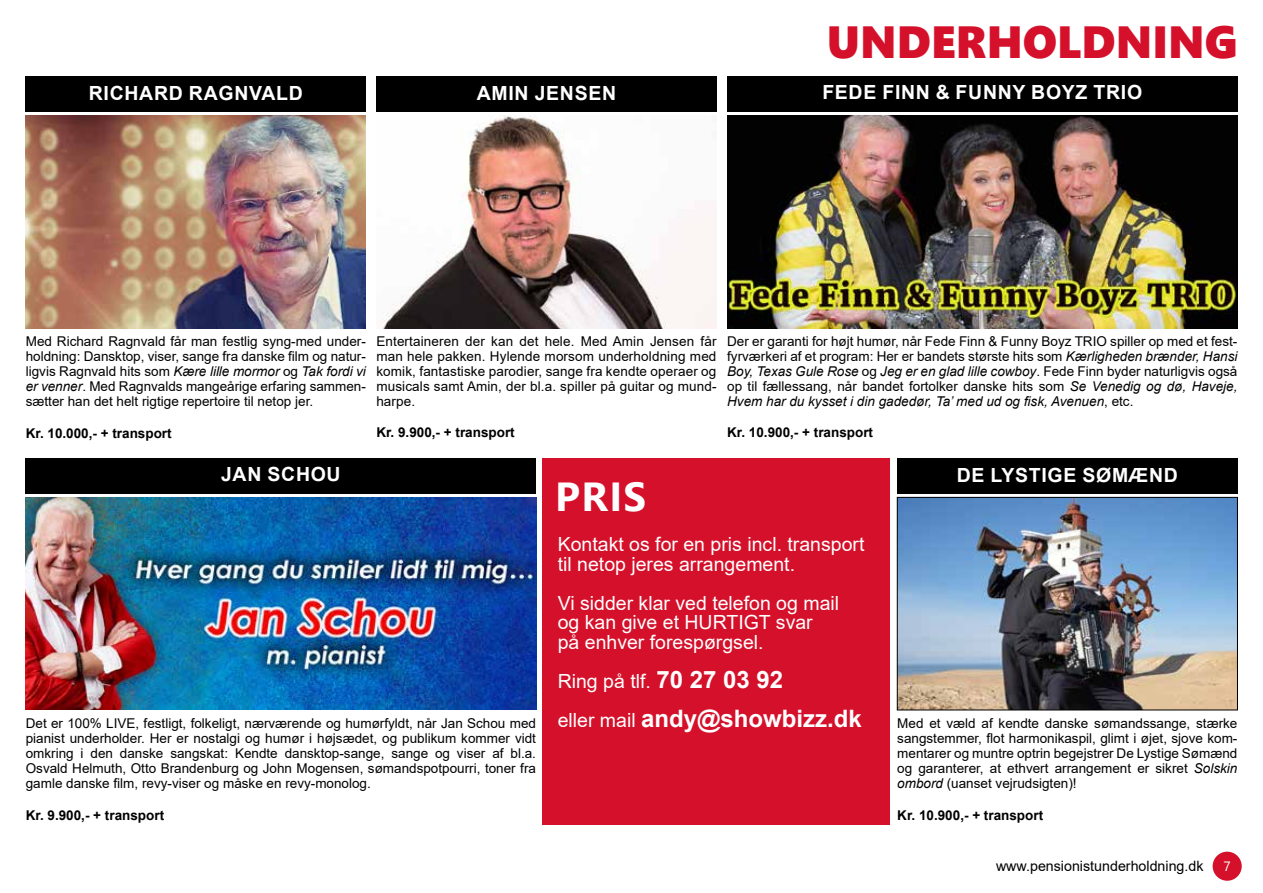
<style>
.page{position:relative;width:1263px;height:893px;background:#fff}
.page>*{position:absolute;margin:0;border:0;box-sizing:border-box;transform-origin:0 0}
.t1{font:45px "Segoe UI Black";color:#d5102a}
.t2{font:700 40.5px "Segoe UI";color:#fff}
.t3{font:700 24px "Arial";color:#fff}
.t4{font:19.5px/19.5px "Arial";color:#fff}
.t5{font:700 19.5px "Arial";letter-spacing:.035em;color:#fff}
.t6{font:14.25px "Arial";color:#000}
.t7{font:13.5px/15px "Arial";color:#000;text-align:justify}
.t8{font:700 13.5px "Arial";color:#000}
.t9{font:13.5px "Segoe UI";color:#fff}
.s1{font-style:italic}
.s2{font-weight:700;font-size:24px}
.s3{font-weight:400;font-size:19.5px}
</style>
<div class="page">
<div style="left:1212px;top:852px;width:30px;height:29px;background:#d5102a;border-radius:50%"></div>
<img style="left:899px;top:499px;width:337px;height:209px">
<div style="left:897px;top:497px;width:341px;height:213px;border:1px solid #000"></div>
<div style="left:897px;top:458px;width:340px;height:35px;background:#000"></div>
<img style="left:26px;top:497px;width:510px;height:213px">
<div style="left:26px;top:458px;width:510px;height:35px;background:#000"></div>
<img style="left:26px;top:116px;width:340px;height:212px">
<div style="left:26px;top:77px;width:340px;height:35px;background:#000"></div>
<img style="left:382px;top:116px;width:334px;height:212px">
<div style="left:376px;top:77px;width:341px;height:35px;background:#000"></div>
<div style="left:727px;top:77px;width:510px;height:35px;background:#000"></div>
<img style="left:727px;top:116px;width:510px;height:212px">
<div style="left:543px;top:458px;width:347px;height:367px;background:#d5102a"></div>
<h3 class="t5" style="left:89px;top:80px;width:215px">RICHARD RAGNVALD</h3>
<h1 class="t1" style="left:827px;top:10px;width:412px">UNDERHOLDNING</h1>
<h3 class="t5" style="left:477px;top:80px;width:141px">AMIN JENSEN</h3>
<h3 class="t5" style="left:822px;top:79px;width:321px">FEDE FINN &amp; FUNNY BOYZ TRIO</h3>
<p class="t7" style="left:26px;top:333px;width:342px">Med Richard Ragnvald får man festlig syng-med under&shy;holdning: Dansktop, viser, sange fra danske film og natur&shy;ligvis Ragnvald hits som <span class="s1">Kære lille mormor</span> og <span class="s1">Tak fordi vi er venner</span>. Med Ragnvalds mangeårige erfaring sammen&shy;sætter han det helt rigtige repertoire til netop jer.</p>
<p class="t8" style="left:26px;top:424px;width:147px">Kr. 10.000,- + transport</p>
<p class="t7" style="left:376px;top:333px;width:342px">Entertaineren der kan det hele. Med Amin Jensen får man hele pakken. Hylende morsom underholdning med komik, fantastiske parodier, sange fra kendte operaer og musicals samt Amin, der bl.a. spiller på guitar og mund&shy;harpe.</p>
<p class="t8" style="left:376px;top:423px;width:140px">Kr. 9.900,- + transport</p>
<p class="t7" style="left:727px;top:333px;width:512px">Der er garanti for højt humør, når Fede Finn &amp; Funny Boyz TRIO spiller op med et fest&shy;fyrværkeri af et program: Her er bandets største hits som <span class="s1">Kærligheden brænder, Hansi Boy, Texas Gule Rose</span> og <span class="s1">Jeg er en glad lille cowboy</span>. Fede Finn byder naturligvis også op til fællessang, når bandet fortolker danske hits som <span class="s1">Se Venedig og dø, Haveje, Hvem har du kysset i din gadedør, Ta’ med ud og fisk, Avenuen</span>, etc.</p>
<p class="t8" style="left:727px;top:423px;width:147px">Kr. 10.900,- + transport</p>
<h3 class="t5" style="left:221px;top:460px;width:121px">JAN SCHOU</h3>
<h3 class="t5" style="left:957px;top:461px;width:223px">DE LYSTIGE SØMÆND</h3>
<h2 class="t2" style="left:555px;top:459px;width:93px">PRIS</h2>
<p class="t7" style="left:26px;top:716px;width:512px">Det er 100% LIVE, festligt, folkeligt, nærværende og humørfyldt, når Jan Schou med pianist underholder. Her er nostalgi og humør i højsædet, og publikum kommer vidt omkring i den danske sangskat: Kendte dansktop-sange, sange og viser af bl.a.<br>Osvald Helmuth, Otto Brandenburg og John Mogensen, sømandspotpourri, toner fra gamle danske film, revy-viser og måske en revy-monolog.</p>
<p class="t8" style="left:26px;top:805px;width:140px">Kr. 9.900,- + transport</p>
<h3 class="t4" style="left:558px;top:534px;width:308px">Kontakt os for en pris incl. transport til netop jeres arrangement.</h3>
<h3 class="t4" style="left:558px;top:593px;width:283px">Vi sidder klar ved telefon og mail og kan give et HURTIGT svar på enhver forespørgsel.</h3>
<h3 class="t4" style="left:558px;top:671px;width:227px">Ring på tlf. <span class="s2">70 27 03 92</span></h3>
<h3 class="t3" style="left:558px;top:701px;width:306px"><span class="s3">eller mail</span> andy@showbizz.dk</h3>
<p class="t7" style="left:897px;top:716px;width:342px">Med et væld af kendte danske sømandssange, stærke sangstemmer, flot harmonikaspil, glimt i øjet, sjove kom&shy;mentarer og muntre optrin begejstrer De Lystige Sømænd og garanterer, at ethvert arrangement er sikret <span class="s1">Solskin ombord</span> (uanset vejrudsigten)!</p>
<p class="t8" style="left:897px;top:805px;width:147px">Kr. 10.900,- + transport</p>
<p class="t6" style="left:996px;top:856px;width:209px">www.pensionistunderholdning.dk</p>
<p class="t9" style="left:1224px;top:853px;width:9px">7</p>
</div>
